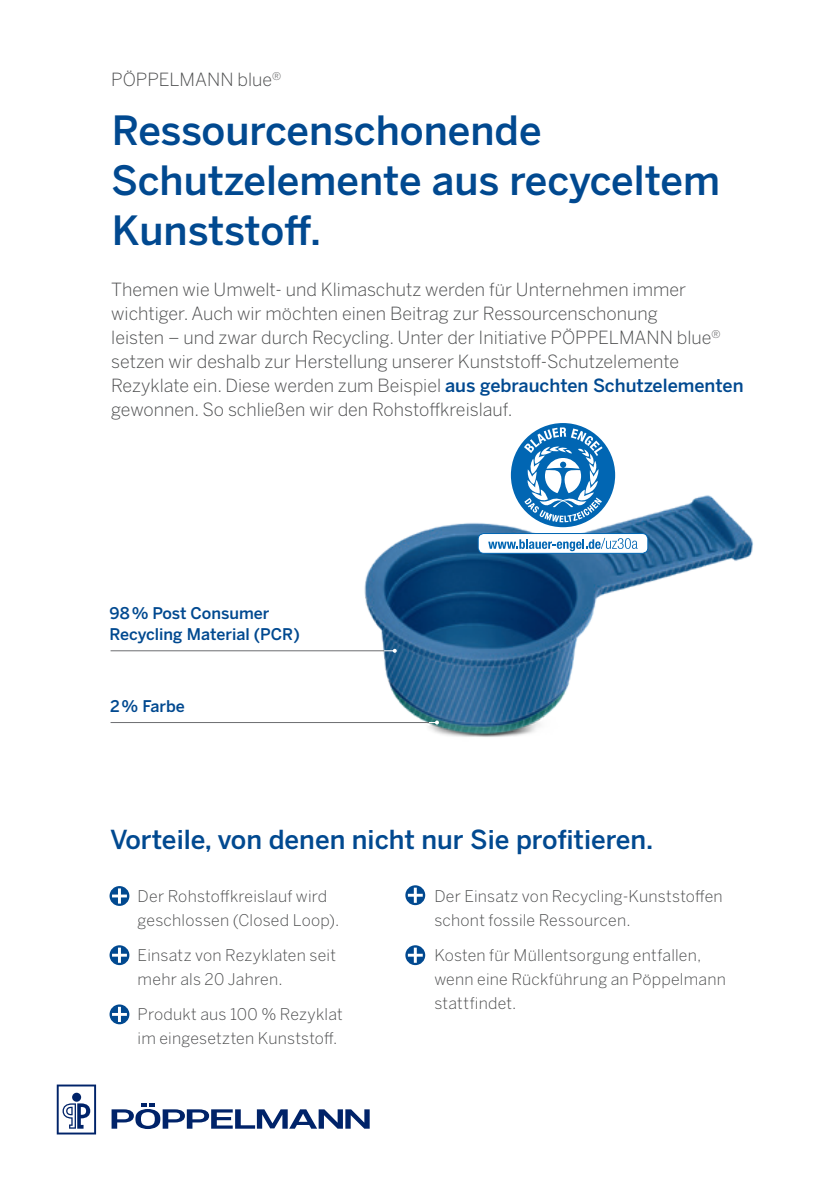
<style>
.page{position:relative;width:840px;height:1191px;background:#fff}
.page>*{position:absolute;margin:0;border:0;box-sizing:border-box;transform-origin:0 0}
.t1{font:500 40px/50px "Benton Sans OT";color:#014990}
.t2{font:500 26px "Benton Sans OT";color:#014990}
.t3{font:300 18px/24px "Benton Sans OT";color:#4b4c4d}
.t4{font:300 16px/24px "Benton Sans OT";letter-spacing:.015em;color:#4b4c4d}
.t5{font:500 16px/21px "Benton Sans OT";color:#014990}
.s1{font-weight:500;color:#014990}
</style>
<div class="page">
<img style="left:110px;top:495px;width:643px;height:242px">
<hr style="left:110px;top:650px;width:274px;height:1px;background:#6c6d70">
<hr style="left:110px;top:722px;width:319px;height:1px;background:#6c6d70">
<svg style="left:384px;top:649px;width:12px;height:4px"></svg>
<svg style="left:429px;top:720px;width:9px;height:4px"></svg>
<svg style="left:57px;top:1084px;width:39px;height:50px"></svg>
<svg style="left:111px;top:1103px;width:258px;height:26px"></svg>
<svg style="left:510px;top:423px;width:104px;height:104px"></svg>
<div style="left:478px;top:533px;width:169px;height:20px;background:#fff;border-radius:6px"></div>
<div style="left:477px;top:533px;width:170px;height:20px;border:1px solid #0166b3;border-radius:6px"></div>
<svg style="left:488px;top:538px;width:149px;height:13px"></svg>
<svg style="left:109px;top:886px;width:20px;height:20px"></svg>
<svg style="left:112px;top:888px;width:15px;height:15px"></svg>
<svg style="left:405px;top:885px;width:20px;height:20px"></svg>
<svg style="left:407px;top:887px;width:15px;height:15px"></svg>
<svg style="left:109px;top:945px;width:20px;height:20px"></svg>
<svg style="left:112px;top:947px;width:15px;height:15px"></svg>
<svg style="left:109px;top:1004px;width:20px;height:20px"></svg>
<svg style="left:112px;top:1006px;width:15px;height:16px"></svg>
<svg style="left:405px;top:945px;width:20px;height:20px"></svg>
<svg style="left:407px;top:947px;width:15px;height:15px"></svg>
<p class="t3" style="left:111px;top:68px;width:171px">PÖPPELMANN blue<sup>®</sup></p>
<h1 class="t1" style="left:111px;top:106px;width:610px">Ressourcenschonende<br>Schutzelemente aus recyceltem<br>Kunststoff.</h1>
<p class="t3" style="left:111px;top:277px;width:633px">Themen wie Umwelt- und Klimaschutz werden für Unternehmen immer wichtiger. Auch wir möchten einen Beitrag zur Ressourcenschonung<br>leisten – und zwar durch Recycling. Unter der Initiative PÖPPELMANN blue<sup>® </sup>setzen wir deshalb zur Herstellung unserer Kunststoff-Schutzelemente Rezyklate ein. Diese werden zum Beispiel <span class="s1">aus gebrauchten Schutzelementen </span>gewonnen. So schließen wir den Rohstoffkreislauf.</p>
<p class="t5" style="left:109px;top:602px;width:192px">98% Post Consumer<br>Recycling Material (PCR)</p>
<p class="t5" style="left:110px;top:695px;width:76px">2% Farbe</p>
<h2 class="t2" style="left:110px;top:823px;width:544px">Vorteile, von denen nicht nur Sie profitieren.</h2>
<p class="t4" style="left:137px;top:883px;width:203px">Der Rohstoffkreislauf wird geschlossen (Closed Loop).</p>
<p class="t4" style="left:137px;top:943px;width:200px">Einsatz von Rezyklaten seit mehr als 20 Jahren.</p>
<p class="t4" style="left:137px;top:1002px;width:206px">Produkt aus 100 % Rezyklat im eingesetzten Kunststoff.</p>
<p class="t4" style="left:434px;top:883px;width:290px">Der Einsatz von Recycling-Kunststoffen schont fossile Ressourcen.</p>
<p class="t4" style="left:434px;top:943px;width:293px">Kosten für Müllentsorgung entfallen, wenn eine Rückführung an Pöppelmann stattfindet.</p>
</div>
